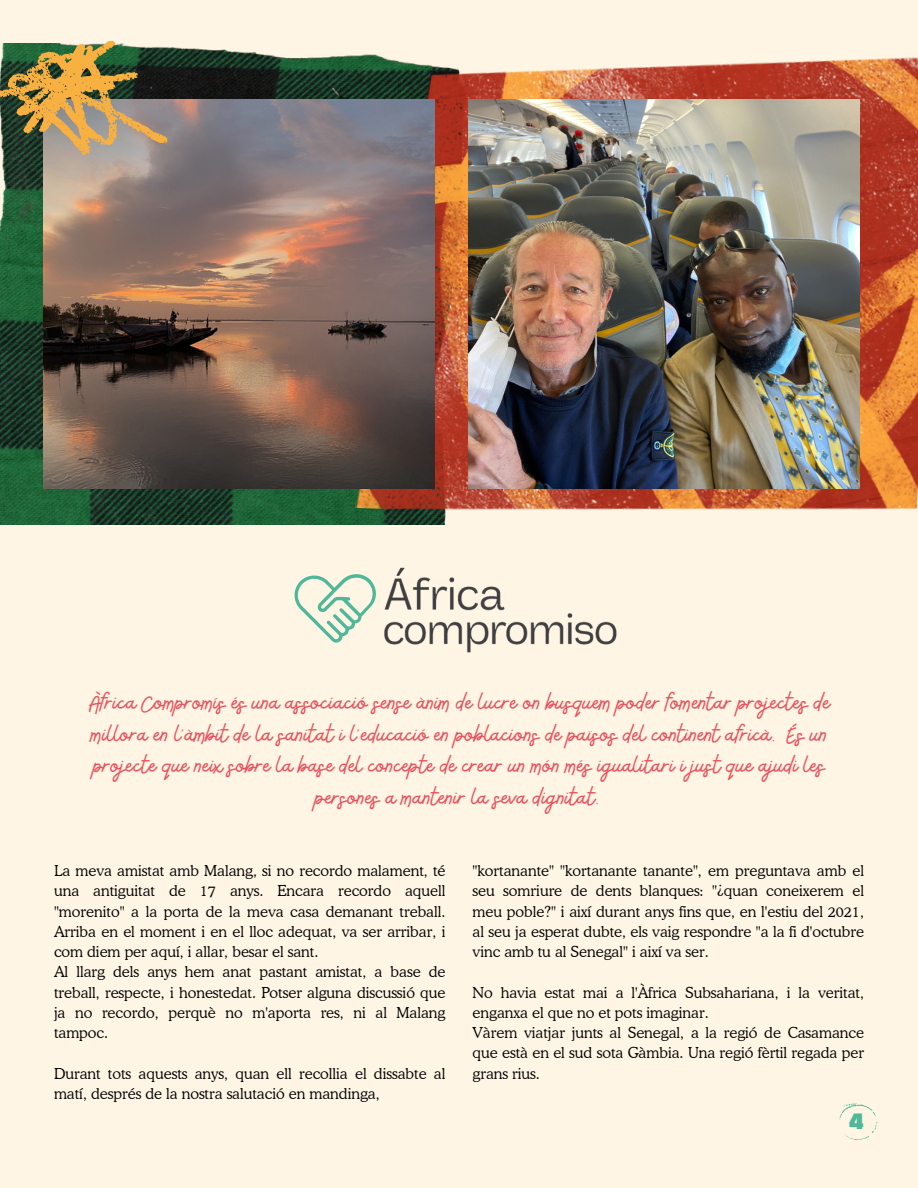
<style>
.page{position:relative;width:918px;height:1188px;background:#fff5e4}
.page>*{position:absolute;margin:0;border:0;box-sizing:border-box;transform-origin:0 0}
.t1{font:27px/31.5px "Bellaboo";color:#ea515c;text-align:center}
.t2{font:800 22.5px "Vastago Grotesk";color:#4fb899}
.t3{font:300 15px/20.2px "Cooper BT";color:#000001;text-align:justify}
</style>
<div class="page">
<img style="left:0;top:48px;width:355px;height:477px">
<img style="left:355px;top:54px;width:563px;height:471px">
<img style="left:43px;top:100px;width:392px;height:389px">
<img style="left:468px;top:100px;width:392px;height:389px">
<svg style="left:0;top:40px;width:198px;height:159px;background:#897f60"></svg>
<img style="left:384px;top:567px;width:233px;height:86px">
<svg style="left:294px;top:574px;width:82px;height:69px"></svg>
<svg style="left:840px;top:1103px;width:38px;height:38px"></svg>
<p class="t1" style="left:88px;top:687px;width:744px">Àfrica Compromís és una associació sense ànim de lucre on busquem poder fomentar projectes de millora en l'àmbit de la sanitat i l'educació en poblacions de països del continent africà. És un projecte que neix sobre la base del concepte de crear un món més igualitari i just que ajudi les persones a mantenir la seva dignitat.</p>
<p class="t3" style="left:54px;top:860px;width:393px">La meva amistat amb Malang, si no recordo malament, té una antiguitat de 17 anys. Encara recordo aquell "morenito" a la porta de la meva casa demanant treball.<br>Arriba en el moment i en el lloc adequat, va ser arribar, i com diem per aquí, i allar, besar el sant.</p>
<p class="t3" style="left:54px;top:962px;width:393px">Al llarg dels anys hem anat pastant amistat, a base de treball, respecte, i honestedat. Potser alguna discussió que ja no recordo, perquè no m'aporta res, ni al Malang tampoc.</p>
<p class="t3" style="left:54px;top:1063px;width:393px">Durant tots aquests anys, quan ell recollia el dissabte al matí, després de la nostra salutació en mandinga,</p>
<h1 class="t3" style="left:473px;top:860px;width:393px">"kortanante" "kortanante tanante", em preguntava amb el seu somriure de dents blanques: "¿quan coneixerem el meu poble?" i així durant anys fins que, en l'estiu del 2021, al seu ja esperat dubte, els vaig respondre "a la fi d'octubre vinc amb tu al Senegal" i així va ser.</h1>
<p class="t3" style="left:473px;top:982px;width:393px">No havia estat mai a l'Àfrica Subsahariana, i la veritat, enganxa el que no et pots imaginar.</p>
<p class="t3" style="left:473px;top:1022px;width:393px">Vàrem viatjar junts al Senegal, a la regió de Casamance que està en el sud sota Gàmbia. Una regió fèrtil regada per grans rius.</p>
<p class="t2" style="left:849px;top:1107px;width:16px">4</p>
</div>
